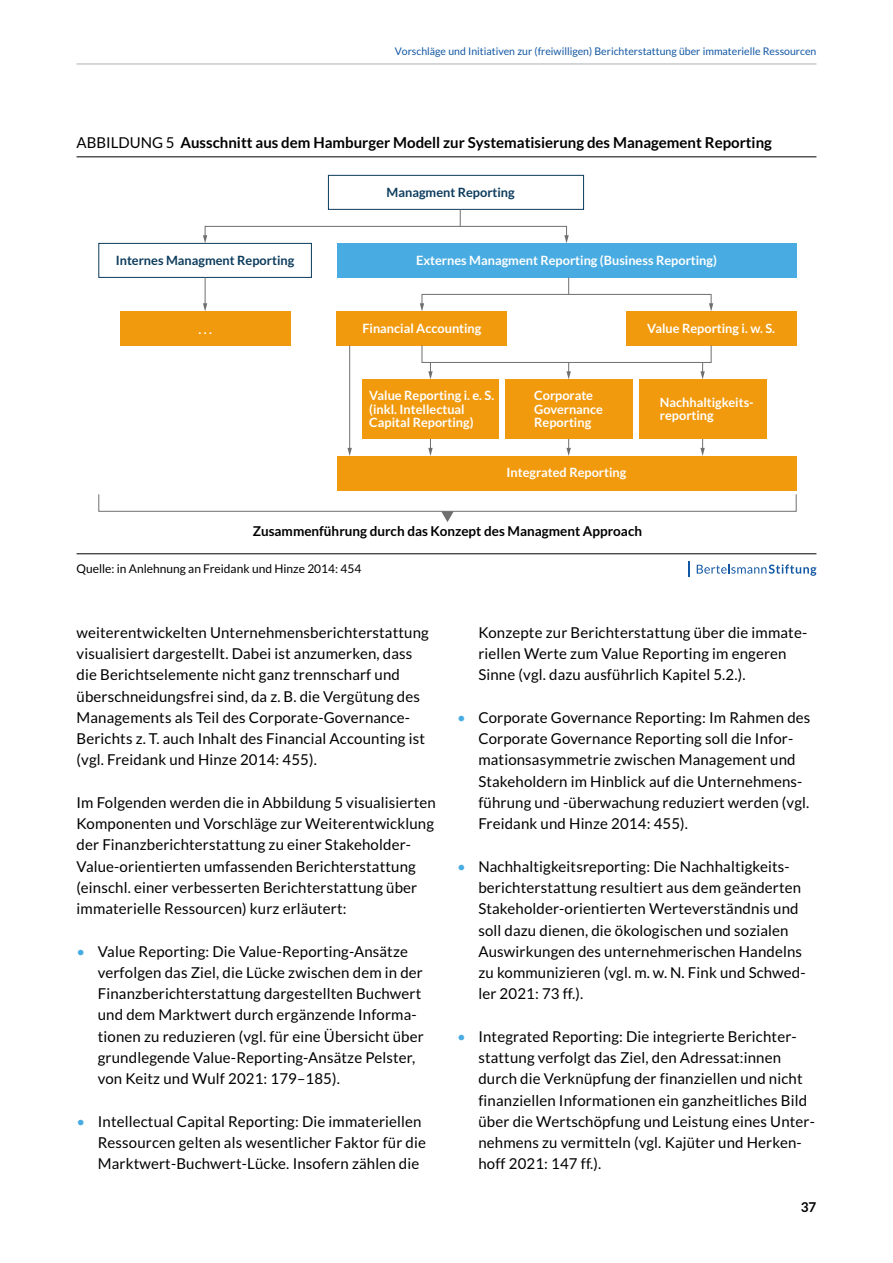
<style>
.page{position:relative;width:893px;height:1263px;background:#fff}
.page>*{position:absolute;margin:0;border:0;box-sizing:border-box;transform-origin:0 0}
.t1{font:15px/21.3px "Lato";letter-spacing:.01em;color:#000}
.t2{font:700 15px "Lato";color:#000}
.t3{font:700 13.5px "Lato";color:#000}
.t4{font:700 12.75px/13.5px "Lato";color:#fff}
.t5{font:700 12.75px "Lato";color:#0b3b5c}
.t6{font:12px "Lato";color:#000}
.t7{font:10.5px "Lato";color:#1257a4}
.s1{font-weight:400}
.s2{color:#48ace2}
</style>
<div class="page">
<hr style="left:77px;top:64px;width:739px;height:1px;background:#acafb2">
<div style="left:328px;top:175px;width:256px;height:35px;border:1px solid #0b3b5c"></div>
<div style="left:98px;top:243px;width:214px;height:35px;border:1px solid #0b3b5c"></div>
<div style="left:337px;top:243px;width:459px;height:34px;background:#48ace2"></div>
<div style="left:337px;top:311px;width:170px;height:34px;background:#f19a0d"></div>
<div style="left:626px;top:311px;width:170px;height:34px;background:#f19a0d"></div>
<div style="left:337px;top:456px;width:459px;height:34px;background:#f19a0d"></div>
<div style="left:362px;top:379px;width:136px;height:60px;background:#f19a0d"></div>
<div style="left:505px;top:379px;width:127px;height:60px;background:#f19a0d"></div>
<div style="left:639px;top:379px;width:127px;height:60px;background:#f19a0d"></div>
<div style="left:205px;top:226px;width:362px;height:11px;border:1px solid #706f6f"></div>
<svg style="left:564px;top:235px;width:5px;height:8px"></svg>
<svg style="left:203px;top:235px;width:4px;height:8px"></svg>
<svg style="left:700px;top:363px;width:5px;height:16px"></svg>
<div style="left:422px;top:345px;width:289px;height:18px;border:1px solid #706f6f"></div>
<svg style="left:428px;top:362px;width:5px;height:17px"></svg>
<svg style="left:566px;top:362px;width:5px;height:17px"></svg>
<hr style="left:349px;top:345px;width:1px;height:104px;background:#706f6f">
<svg style="left:347px;top:448px;width:5px;height:8px"></svg>
<svg style="left:203px;top:277px;width:4px;height:34px"></svg>
<svg style="left:460px;top:209px;width:1px;height:17px"></svg>
<div style="left:98px;top:494px;width:698px;height:18px;border:1px solid #706f6f"></div>
<svg style="left:441px;top:511px;width:13px;height:11px"></svg>
<div style="left:120px;top:311px;width:170px;height:34px;background:#f19a0d"></div>
<svg style="left:700px;top:439px;width:5px;height:17px"></svg>
<svg style="left:428px;top:439px;width:5px;height:17px"></svg>
<svg style="left:566px;top:439px;width:5px;height:17px"></svg>
<div style="left:422px;top:294px;width:289px;height:11px;border:1px solid #706f6f"></div>
<svg style="left:420px;top:303px;width:4px;height:8px"></svg>
<svg style="left:709px;top:303px;width:4px;height:8px"></svg>
<svg style="left:568px;top:277px;width:1px;height:17px"></svg>
<hr style="left:77px;top:157px;width:739px;height:1px;background:#000">
<hr style="left:77px;top:553px;width:739px;height:1px;background:#000">
<svg style="left:689px;top:561px;width:1px;height:16px"></svg>
<svg style="left:697px;top:564px;width:119px;height:12px"></svg>
<p class="t7" style="left:395px;top:46px;width:423px">Vorschläge und Initiativen zur (freiwilligen) Berichterstattung über immaterielle Ressourcen</p>
<p class="t2" style="left:77px;top:134px;width:697px"><span class="s1">ABBILDUNG 5</span> Ausschnitt aus dem Hamburger Modell zur Systematisierung des Management Reporting</p>
<p class="t5" style="left:116px;top:253px;width:180px">Internes Managment Reporting</p>
<p class="t4" style="left:198px;top:322px;width:15px">. . .</p>
<p class="t5" style="left:387px;top:185px;width:130px">Managment Reporting</p>
<p class="t4" style="left:416px;top:253px;width:302px">Externes Managment Reporting (Business Reporting)</p>
<p class="t4" style="left:362px;top:321px;width:121px">Financial Accounting</p>
<p class="t4" style="left:647px;top:321px;width:129px">Value Reporting i. w. S.</p>
<p class="t4" style="left:369px;top:388px;width:127px">Value Reporting i. e. S. (inkl. Intellectual<br>Capital Reporting)</p>
<p class="t4" style="left:534px;top:388px;width:70px">Corporate<br>Governance<br>Reporting</p>
<p class="t4" style="left:660px;top:395px;width:95px">Nachhaltigkeits&shy;reporting</p>
<p class="t4" style="left:507px;top:466px;width:121px">Integrated Reporting</p>
<p class="t3" style="left:253px;top:523px;width:391px">Zusammenführung durch das Konzept des Managment Approach</p>
<p class="t6" style="left:77px;top:562px;width:286px">Quelle: in Anlehnung an Freidank und Hinze 2014: 454</p>
<p class="t1" style="left:77px;top:622px;width:354px">weiterentwickelten Unternehmensberichterstattung visualisiert dargestellt. Dabei ist anzumerken, dass die Berichtselemente nicht ganz trennscharf und überschneidungsfrei sind, da z. B. die Vergütung des Managements als Teil des Corporate-Governance-Berichts z. T. auch Inhalt des Financial Accounting ist (vgl. Freidank und Hinze 2014: 455).</p>
<p class="t1" style="left:77px;top:792px;width:361px">Im Folgenden werden die in Abbildung 5 visualisierten Komponenten und Vorschläge zur Weiterentwicklung der Finanzberichterstattung zu einer Stakeholder-Value-orientierten umfassenden Berichterstattung (einschl. einer verbesserten Berichterstattung über immaterielle Ressourcen) kurz erläutert:</p>
<p class="t1" style="left:98px;top:940px;width:328px;text-indent:-21px"><span class="s2">•</span> Value Reporting: Die Value-Reporting-Ansätze verfolgen das Ziel, die Lücke zwischen dem in der Finanzberichterstattung dargestellten Buchwert und dem Marktwert durch ergänzende Informa&shy;tionen zu reduzieren (vgl. für eine Übersicht über grundlegende Value-Reporting-Ansätze Pelster, von Keitz und Wulf 2021: 179–185).</p>
<p class="t1" style="left:98px;top:1110px;width:330px;text-indent:-21px"><span class="s2">•</span> Intellectual Capital Reporting: Die immateriellen<br>Ressourcen gelten als wesentlicher Faktor für die<br>Marktwert-Buchwert-Lücke. Insofern zählen die</p>
<p class="t1" style="left:478px;top:622px;width:329px">Konzepte zur Berichterstattung über die immate&shy;riellen Werte zum Value Reporting im engeren<br>Sinne (vgl. dazu ausführlich Kapitel 5.2.).</p>
<p class="t1" style="left:478px;top:707px;width:334px;text-indent:-21px"><span class="s2">•</span> Corporate Governance Reporting: Im Rahmen des Corporate Governance Reporting soll die Infor&shy;mationsasymmetrie zwischen Management und Stakeholdern im Hinblick auf die Unternehmens&shy;führung und -überwachung reduziert werden (vgl.<br>Freidank und Hinze 2014: 455).</p>
<p class="t1" style="left:478px;top:855px;width:329px;text-indent:-21px"><span class="s2">•</span> Nachhaltigkeitsreporting: Die Nachhaltigkeits&shy;berichterstattung resultiert aus dem geänderten Stakeholder-orientierten Werteverständnis und soll dazu dienen, die ökologischen und sozialen Auswirkungen des unternehmerischen Handelns zu kommunizieren (vgl. m. w. N. Fink und Schwed&shy;ler 2021: 73 ff.).</p>
<p class="t1" style="left:478px;top:1026px;width:338px;text-indent:-21px"><span class="s2">•</span> Integrated Reporting: Die integrierte Berichter&shy;stattung verfolgt das Ziel, den Adressat:innen durch die Verknüpfung der finanziellen und nicht finanziellen Informationen ein ganzheitliches Bild über die Wertschöpfung und Leistung eines Unter&shy;nehmens zu vermitteln (vgl. Kajüter und Herken&shy;hoff 2021: 147 ff.).</p>
<p class="t3" style="left:801px;top:1199px;width:17px">37</p>
</div>
